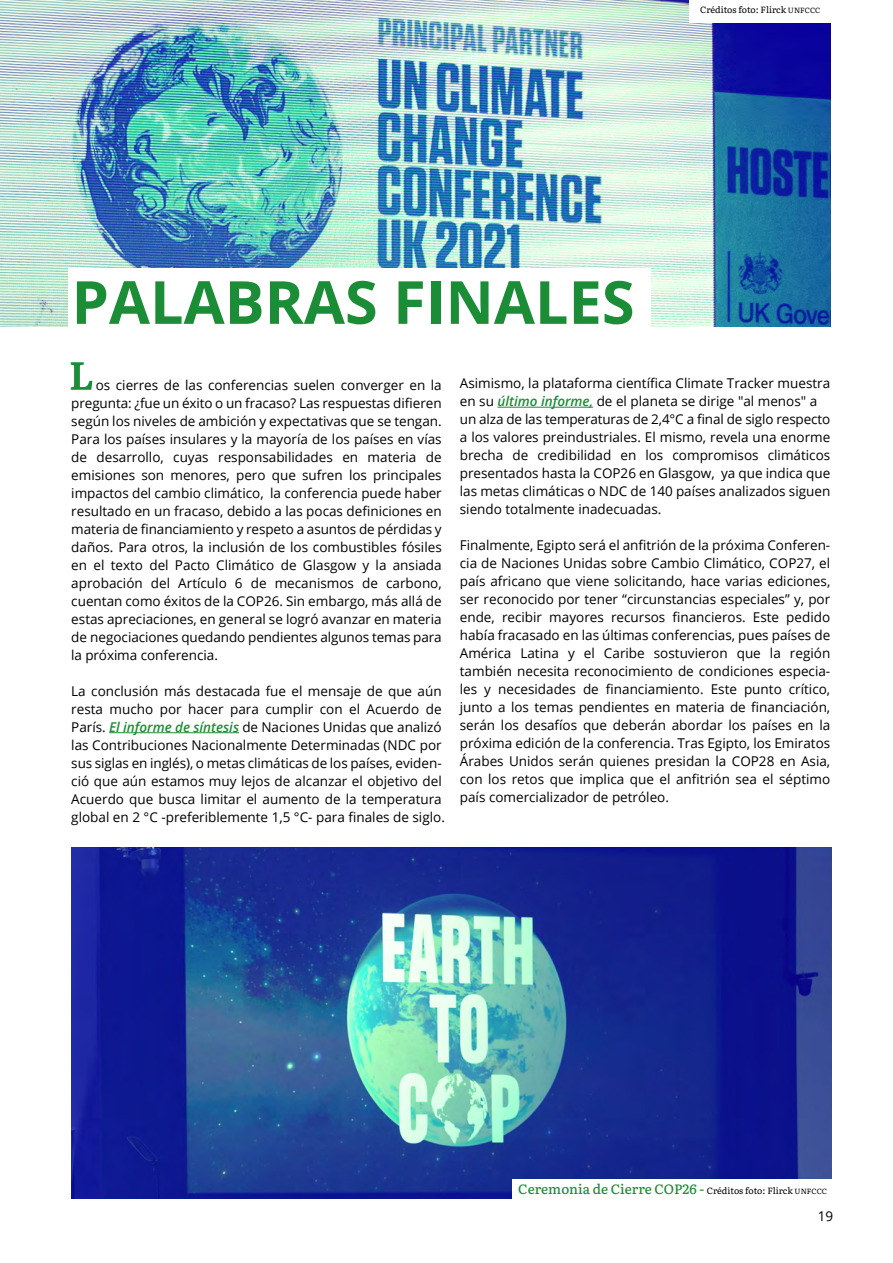
<style>
.page{position:relative;width:893px;height:1263px;background:#fff}
.page>*{position:absolute;margin:0;border:0;box-sizing:border-box;transform-origin:0 0}
.t1{font:13.5px/18px "Open Sans";color:#000;text-align:justify}
.t2{font:500 13.5px "Literata";color:#1b8d37}
.t3{font:9px "Literata";letter-spacing:-.005em;color:#000}
.s1{font-size:7.5px}
.s2{font-weight:600;font-style:italic;color:#1b8d37}
.s3{font-weight:400;font-size:9px;color:#000}
.s4{font-weight:400;font-size:7.5px;color:#000}
</style>
<div class="page">
<hr style="left:109px;top:732px;width:130px;height:1px;background:#1b8d37">
<hr style="left:497px;top:407px;width:96px;height:1px;background:#1b8d37">
<svg style="left:71px;top:362px;width:21px;height:28px"></svg>
<img style="left:71px;top:847px;width:761px;height:351px">
<img style="left:0;top:0;width:830px;height:327px">
<div style="left:68px;top:268px;width:582px;height:69px;background:#fff"></div>
<svg style="left:77px;top:281px;width:184px;height:43px"></svg>
<svg style="left:270px;top:281px;width:105px;height:43px"></svg>
<svg style="left:398px;top:281px;width:25px;height:43px"></svg>
<div style="left:431px;top:281px;width:9px;height:43px;background:#1b8d37"></div>
<svg style="left:451px;top:281px;width:37px;height:43px"></svg>
<svg style="left:494px;top:281px;width:72px;height:43px"></svg>
<svg style="left:574px;top:281px;width:24px;height:43px"></svg>
<svg style="left:605px;top:281px;width:27px;height:43px"></svg>
<div style="left:512px;top:1179px;width:324px;height:27px;background:#fff"></div>
<div style="left:689px;top:0;width:142px;height:22px;background:#fff"></div>
<p class="t3" style="left:700px;top:3px;width:122px">Créditos foto: Flirck <span class="s1">UNFCCC</span></p>
<p class="t1" style="left:71px;top:375px;width:372px;text-indent:24px">os cierres de las conferencias suelen converger en la pregunta: ¿fue un éxito o un fracaso? Las respuestas difieren según los niveles de ambición y expectativas que se tengan.<br>Para los países insulares y la mayoría de los países en vías de desarrollo, cuyas responsabilidades en materia de emisiones son menores, pero que sufren los principales impactos del cambio climático, la conferencia puede haber resultado en un fracaso, debido a las pocas definiciones en materia de financiamiento y respeto a asuntos de pérdidas y daños. Para otros, la inclusión de los combustibles fósiles en el texto del Pacto Climático de Glasgow y la ansiada aprobación del Artículo 6 de mecanismos de carbono, cuentan como éxitos de la COP26. Sin embargo, más allá de estas apreciaciones, en general se logró avanzar en materia de negociaciones quedando pendientes algunos temas para la próxima conferencia.</p>
<p class="t1" style="left:71px;top:681px;width:375px;text-align:left">La conclusión más destacada fue el mensaje de que aún resta mucho por hacer para cumplir con el Acuerdo de París. <span class="s2">El informe de síntesis</span> de Naciones Unidas que analizó las Contribuciones Nacionalmente Determinadas (NDC por sus siglas en inglés), o metas climáticas de los países, eviden&shy;ció que aún estamos muy lejos de alcanzar el objetivo del Acuerdo que busca limitar el aumento de la temperatura global en 2 °C -preferiblemente 1,5 °C- para finales de siglo.</p>
<p class="t1" style="left:460px;top:374px;width:372px;text-align:left">Asimismo, la plataforma científica Climate Tracker muestra en su <span class="s2">último informe,</span> de el planeta se dirige "al menos" a un alza de las temperaturas de 2,4°C a final de siglo respecto a los valores preindustriales. El mismo, revela una enorme brecha de credibilidad en los compromisos climáticos presentados hasta la COP26 en Glasgow, ya que indica que las metas climáticas o NDC de 140 países analizados siguen siendo totalmente inadecuadas.</p>
<p class="t1" style="left:460px;top:536px;width:372px">Finalmente, Egipto será el anfitrión de la próxima Conferen&shy;cia de Naciones Unidas sobre Cambio Climático, COP27, el país africano que viene solicitando, hace varias ediciones, ser reconocido por tener “circunstancias especiales” y, por ende, recibir mayores recursos financieros. Este pedido había fracasado en las últimas conferencias, pues países de América Latina y el Caribe sostuvieron que la región también necesita reconocimiento de condiciones especia&shy;les y necesidades de financiamiento. Este punto crítico, junto a los temas pendientes en materia de financiación, serán los desafíos que deberán abordar los países en la próxima edición de la conferencia. Tras Egipto, los Emiratos Árabes Unidos serán quienes presidan la COP28 en Asia, con los retos que implica que el anfitrión sea el séptimo país comercializador de petróleo.</p>
<p class="t2" style="left:518px;top:1179px;width:310px">Ceremonia de Cierre COP26 - <span class="s3">Créditos foto: Flirck</span> <span class="s4">UNFCCC</span></p>
<p class="t1" style="left:818px;top:1207px;width:17px">19</p>
</div>
